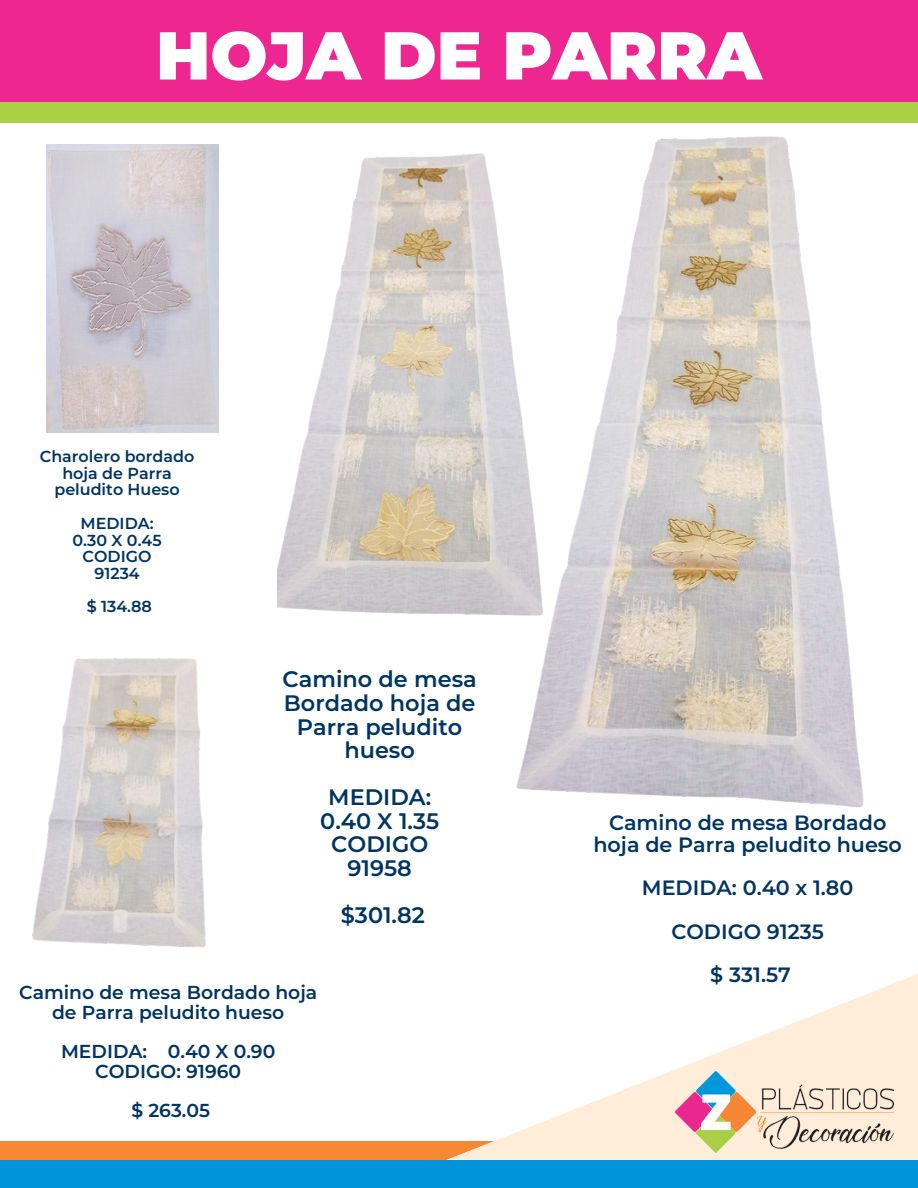
<style>
.page{position:relative;width:918px;height:1188px;background:#fff}
.page>*{position:absolute;margin:0;border:0;box-sizing:border-box;transform-origin:0 0}
.t1{font:900 67.5px "Montserrat";color:#fff}
.t2{font:600 22.35px/23.5px "Montserrat";color:#003461;text-align:center}
.t3{font:600 20.7px/21.8px "Montserrat";color:#003461;text-align:center}
.t4{font:600 18.75px/19.6px "Montserrat";color:#003461;text-align:center}
.t5{font:600 15.9px/16.6px "Montserrat";color:#003461;text-align:center}
</style>
<div class="page">
<div style="left:0;top:46px;width:918px;height:77px;background:#aad046"></div>
<div style="left:0;top:0;width:918px;height:102px;background:#ed278f"></div>
<div style="left:0;top:1141px;width:918px;height:47px;background:#f68834"></div>
<svg style="left:446px;top:974px;width:472px;height:186px"></svg>
<div style="left:0;top:1160px;width:918px;height:28px;background:#0095da"></div>
<img style="left:676px;top:1072px;width:217px;height:81px">
<img style="left:46px;top:145px;width:172px;height:288px">
<img style="left:277px;top:153px;width:234px;height:463px">
<img style="left:32px;top:658px;width:174px;height:290px">
<img style="left:511px;top:136px;width:353px;height:672px">
<h6 class="t1" style="left:156px;top:14px;width:607px">HOJA DE PARRA</h6>
<p class="t5" style="left:40px;top:448px;width:156px">Charolero bordado hoja de Parra peludito Hueso</p>
<p class="t5" style="left:73px;top:515px;width:91px">MEDIDA:<br>0.30 X 0.45<br>CODIGO<br>91234</p>
<h3 class="t5" style="left:87px;top:598px;width:67px">$ 134.88</h3>
<h2 class="t2" style="left:283px;top:668px;width:196px">Camino de mesa<br>Bordado hoja de<br>Parra peludito hueso</h2>
<h3 class="t2" style="left:320px;top:785px;width:120px">MEDIDA:<br>0.40 X 1.35<br>CODIGO<br>91958</h3>
<h3 class="t2" style="left:341px;top:903px;width:85px">$301.82</h3>
<h5 class="t4" style="left:19px;top:982px;width:300px">Camino de mesa Bordado hoja de Parra peludito hueso</h5>
<h4 class="t4" style="left:61px;top:1042px;width:216px">MEDIDA: 0.40 X 0.90<br>CODIGO: 91960</h4>
<h5 class="t4" style="left:131px;top:1101px;width:80px">$ 263.05</h5>
<h3 class="t3" style="left:593px;top:812px;width:310px">Camino de mesa Bordado hoja de Parra peludito hueso</h3>
<h2 class="t3" style="left:642px;top:877px;width:213px">MEDIDA: 0.40 x 1.80</h2>
<h3 class="t3" style="left:671px;top:921px;width:154px">CODIGO 91235</h3>
<p class="t3" style="left:710px;top:964px;width:82px">$ 331.57</p>
</div>
